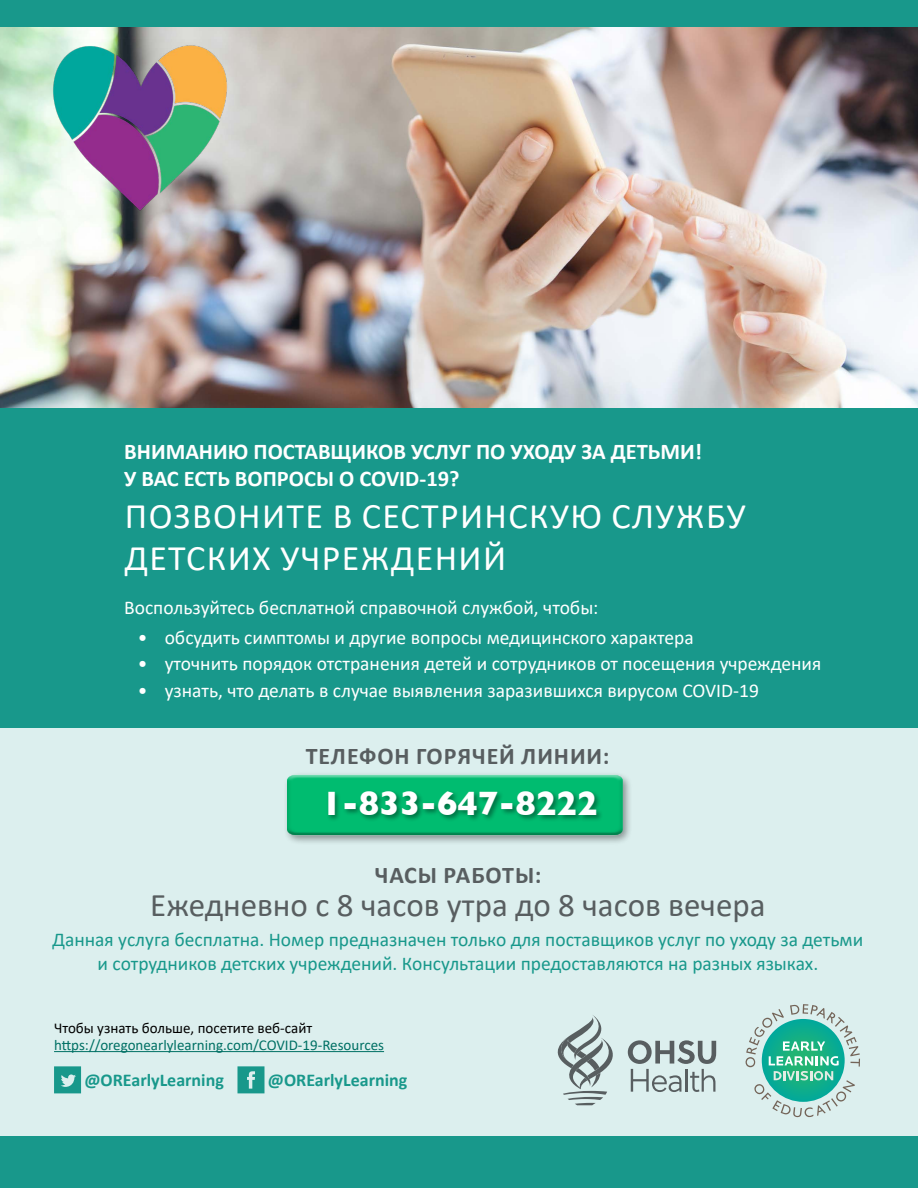
<style>
.page{position:relative;width:918px;height:1188px;background:#fff}
.page>*{position:absolute;margin:0;border:0;box-sizing:border-box;transform-origin:0 0}
.Heading_1{font:36px/42px "Calibri";letter-spacing:.04em;color:#fff}
.t1{font:700 34.5px "Gill Sans";color:#fff}
.Body{font:33px "Calibri";color:#585e60}
.Heading_1-2{font:700 24px "Calibri";letter-spacing:.04em;color:#585e60}
.Heading_1-3{font:700 22.5px/27px "Calibri";color:#fff}
.Body-2{font:19.5px "Calibri";color:#fff}
.Body-3{font:19.5px/23.4px "Calibri";color:#18988b;text-align:center}
.Body-4{font:700 18px "Calibri";color:#18988b}
.Body-5{font:15px/16.5px "Calibri";color:#007064}
.s1{color:#000}
</style>
<div class="page">
<img style="left:0;top:27px;width:918px;height:381px">
<img style="left:51px;top:39px;width:178px;height:179px">
<div style="left:0;top:721px;width:918px;height:454px;background:#dcefee"></div>
<div style="left:0;top:0;width:918px;height:27px;background:#18988b"></div>
<div style="left:0;top:1136px;width:918px;height:52px;background:#18988b"></div>
<div style="left:283px;top:771px;width:350px;height:74px;background:#d6e9e8"></div>
<img style="left:287px;top:774px;width:342px;height:68px">
<div style="left:326px;top:790px;width:277px;height:32px;background:#000;opacity:.4"></div>
<hr style="left:54px;top:1051px;width:330px;height:1px;background:#007064">
<svg style="left:54px;top:1066px;width:27px;height:27px"></svg>
<svg style="left:237px;top:1066px;width:27px;height:27px"></svg>
<svg style="left:746px;top:1004px;width:114px;height:113px"></svg>
<svg style="left:558px;top:1015px;width:158px;height:90px"></svg>
<div style="left:0;top:408px;width:918px;height:320px;background:#18988b"></div>
<p class="Heading_1-3" style="left:124px;top:438px;width:579px">ВНИМАНИЮ ПОСТАВЩИКОВ УСЛУГ ПО УХОДУ ЗА ДЕТЬМИ!<br>У ВАС ЕСТЬ ВОПРОСЫ О COVID-19?</p>
<p class="Heading_1" style="left:125px;top:494px;width:622px">ПОЗВОНИТЕ В СЕСТРИНСКУЮ СЛУЖБУ<br>ДЕТСКИХ УЧРЕЖДЕНИЙ</p>
<p class="Body-2" style="left:124px;top:594px;width:476px">Воспользуйтесь бесплатной справочной службой, чтобы:</p>
<p class="Body-2" style="left:138px;top:624px;width:558px">• обсудить симптомы и другие вопросы медицинского характера</p>
<p class="Body-2" style="left:138px;top:650px;width:685px">• уточнить порядок отстранения детей и сотрудников от посещения учреждения</p>
<p class="Body-2" style="left:138px;top:677px;width:623px">• узнать, что делать в случае выявления заразившихся вирусом COVID-19</p>
<p class="Heading_1-2" style="left:306px;top:739px;width:305px">ТЕЛЕФОН ГОРЯЧЕЙ ЛИНИИ:</p>
<p class="t1" style="left:321px;top:783px;width:278px">1-833-647-8222</p>
<p class="Heading_1-2" style="left:375px;top:858px;width:168px">ЧАСЫ РАБОТЫ:</p>
<p class="Body" style="left:150px;top:882px;width:617px">Ежедневно с 8 часов утра до 8 часов вечера</p>
<p class="Body-3" style="left:53px;top:928px;width:812px">Данная услуга бесплатна. Номер предназначен только для поставщиков услуг по уходу за детьми и сотрудников детских учреждений. Консультации предоставляются на разных языках.</p>
<p class="Body-5" style="left:54px;top:1020px;width:332px"><span class="s1">Чтобы узнать больше, посетите веб-сайт </span>https://oregonearlylearning.com/COVID-19-Resources</p>
<p class="Body-4" style="left:84px;top:1067px;width:141px">@OREarlyLearning</p>
<p class="Body-4" style="left:268px;top:1067px;width:141px">@OREarlyLearning</p>
</div>
